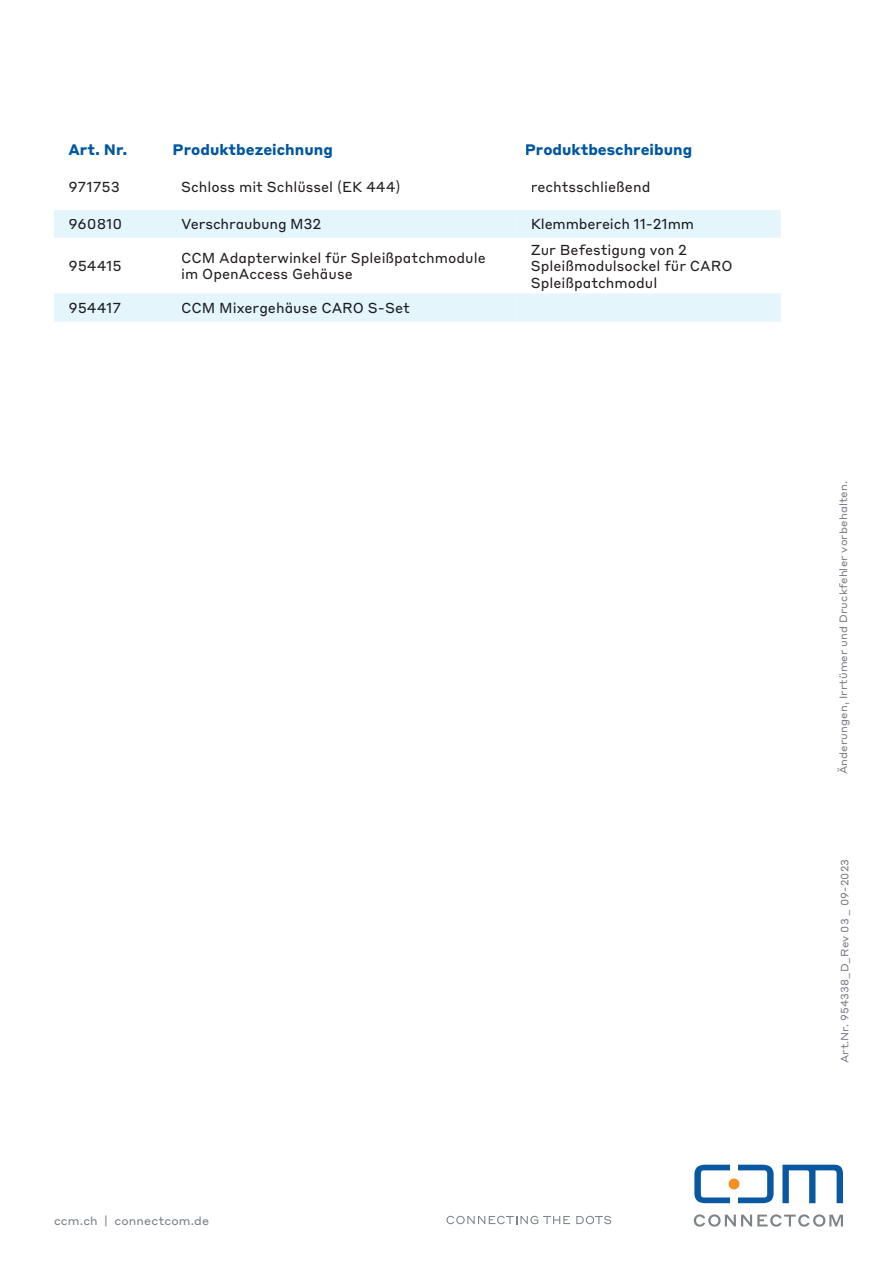
<style>
.page{position:relative;width:893px;height:1263px;background:#fff}
.page>*{position:absolute;margin:0;border:0;box-sizing:border-box;transform-origin:0 0}
.t1{font:700 15px "Styrene B";color:#01579f}
.t2{font:14.25px/16.5px "Styrene B";color:#231f20}
.t3{font:14.25px "Styrene B";letter-spacing:-.01em;color:#1b1d20}
.t4{font:11.55px "Styrene A";letter-spacing:.01em;color:#787d83}
.t5{font:10.5px "Styrene A";letter-spacing:.01em;color:#787d83}
</style>
<div class="page">
<svg style="left:54px;top:210px;width:462px;height:112px"></svg>
<svg style="left:516px;top:210px;width:265px;height:112px"></svg>
<div style="left:69px;top:219px;width:52px;height:10px;background:#e5f5fc"></div>
<div style="left:182px;top:219px;width:139px;height:14px;background:#e5f5fc"></div>
<div style="left:532px;top:219px;width:161px;height:10px;background:#e5f5fc"></div>
<div style="left:69px;top:303px;width:52px;height:10px;background:#e5f5fc"></div>
<div style="left:182px;top:303px;width:228px;height:13px;background:#e5f5fc"></div>
<svg style="left:782px;top:1165px;width:61px;height:38px"></svg>
<svg style="left:694px;top:1165px;width:36px;height:38px"></svg>
<svg style="left:738px;top:1165px;width:36px;height:38px"></svg>
<div style="left:729px;top:1178px;width:10px;height:11px;background:#f58f22;border-radius:50%"></div>
<svg style="left:694px;top:1214px;width:149px;height:13px"></svg>
<svg style="left:446px;top:1216px;width:124px;height:8px"></svg>
<svg style="left:576px;top:1216px;width:35px;height:8px"></svg>
<p class="t1" style="left:68px;top:137px;width:60px">Art. Nr.</p>
<p class="t1" style="left:173px;top:137px;width:162px">Produktbezeichnung</p>
<p class="t1" style="left:525px;top:137px;width:169px">Produktbeschreibung</p>
<p class="t2" style="left:68px;top:178px;width:53px">971753</p>
<p class="t2" style="left:181px;top:178px;width:221px">Schloss mit Schlüssel (EK 444)</p>
<p class="t2" style="left:531px;top:178px;width:121px">rechtsschließend</p>
<p class="t3" style="left:68px;top:212px;width:55px">960810</p>
<p class="t3" style="left:181px;top:212px;width:142px">Verschraubung M32</p>
<p class="t3" style="left:531px;top:212px;width:165px">Klemmbereich 11-21mm</p>
<p class="t2" style="left:68px;top:257px;width:55px">954415</p>
<p class="t2" style="left:181px;top:248px;width:306px">CCM Adapterwinkel für Spleißpatchmodule im OpenAccess Gehäuse</p>
<p class="t2" style="left:531px;top:240px;width:204px">Zur Befestigung von 2<br>Spleißmodulsockel für CARO<br>Spleißpatchmodul</p>
<p class="t3" style="left:68px;top:296px;width:54px">954417</p>
<p class="t3" style="left:181px;top:296px;width:230px">CCM Mixergehäuse CARO S-Set</p>
<p class="t4" style="left:54px;top:1211px;width:157px">ccm.ch | connectcom.de</p>
<p class="t5" style="left:834px;top:774px;width:294px;rotate:-90deg">Änderungen, Irrtümer und Druckfehler vorbehalten.</p>
<p class="t5" style="left:836px;top:1063px;width:206px;rotate:-90deg">Art.Nr. 954338_D_Rev 03 _ 09-2023</p>
</div>
